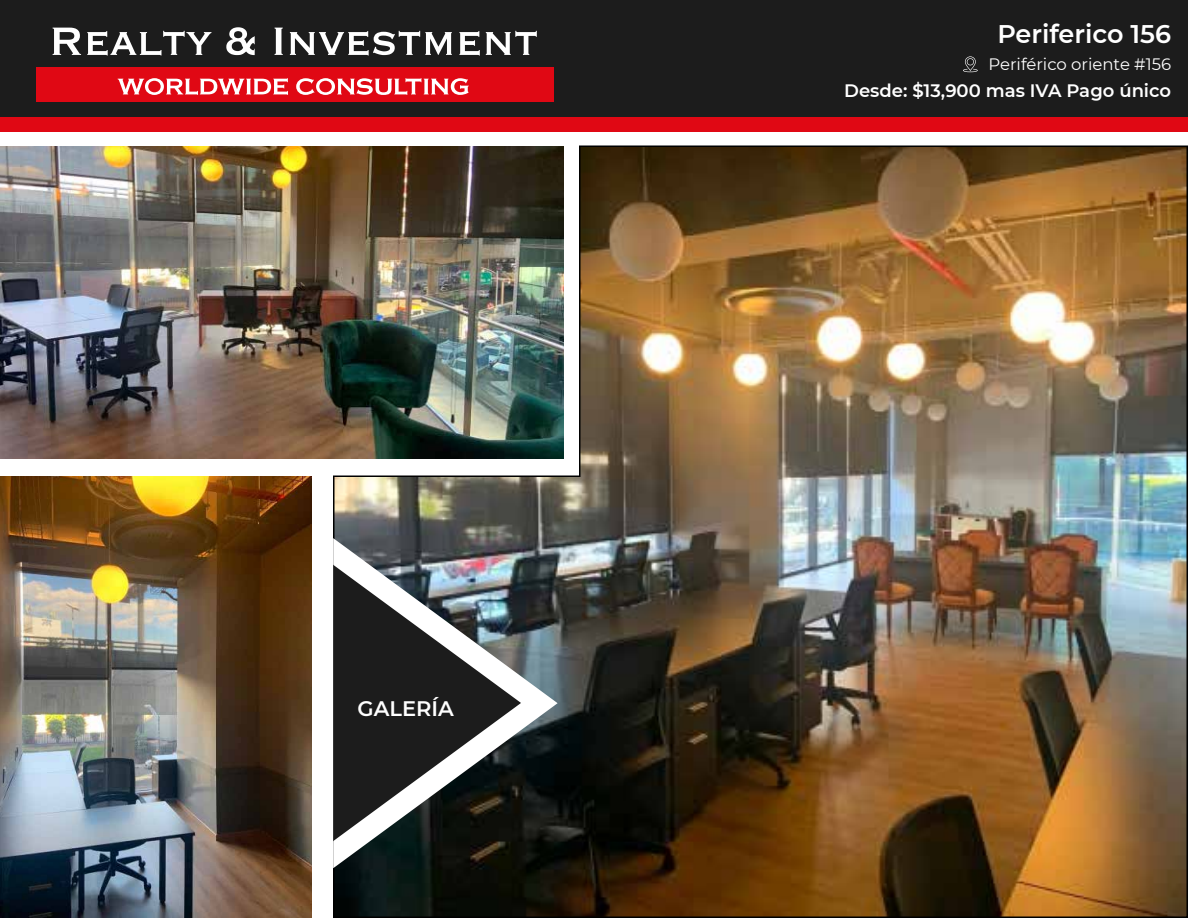
<style>
.page{position:relative;width:1188px;height:918px;background:#fff}
.page>*{position:absolute;margin:0;border:0;box-sizing:border-box;transform-origin:0 0}
.t1{font:600 25.5px "Montserrat";color:#fff}
.t2{font:600 21px "Montserrat";color:#fff}
.t3{font:600 18px "Montserrat";color:#fff}
.t4{font:16.5px "Montserrat";color:#fff}
</style>
<div class="page">
<div style="left:0;top:0;width:1188px;height:117px;background:#1c1c1c"></div>
<div style="left:0;top:117px;width:1188px;height:14px;background:#e00814"></div>
<div style="left:36px;top:67px;width:518px;height:35px;background:#e00814"></div>
<svg style="left:118px;top:78px;width:170px;height:17px"></svg>
<svg style="left:296px;top:78px;width:173px;height:17px"></svg>
<svg style="left:53px;top:28px;width:28px;height:27px"></svg>
<svg style="left:87px;top:31px;width:124px;height:25px"></svg>
<svg style="left:226px;top:27px;width:29px;height:28px"></svg>
<svg style="left:275px;top:28px;width:8px;height:27px"></svg>
<svg style="left:290px;top:31px;width:162px;height:25px"></svg>
<svg style="left:459px;top:31px;width:21px;height:25px"></svg>
<svg style="left:486px;top:31px;width:51px;height:24px"></svg>
<img style="left:0;top:146px;width:332px;height:312px">
<img style="left:0;top:476px;width:311px;height:441px">
<img style="left:332px;top:145px;width:856px;height:773px">
<svg style="left:333px;top:538px;width:225px;height:330px;background:#43494a"></svg>
<svg style="left:333px;top:565px;width:188px;height:276px;fill:#1c1c1c"></svg>
<svg style="left:963px;top:56px;width:15px;height:16px"></svg>
<p class="t2" style="left:358px;top:694px;width:98px">GALERÍA</p>
<h1 class="t1" style="left:997px;top:16px;width:175px">Periferico 156</h1>
<p class="t4" style="left:989px;top:53px;width:184px">Periférico oriente #156</p>
<p class="t3" style="left:844px;top:78px;width:328px">Desde: $13,900 mas IVA Pago único</p>
</div>
